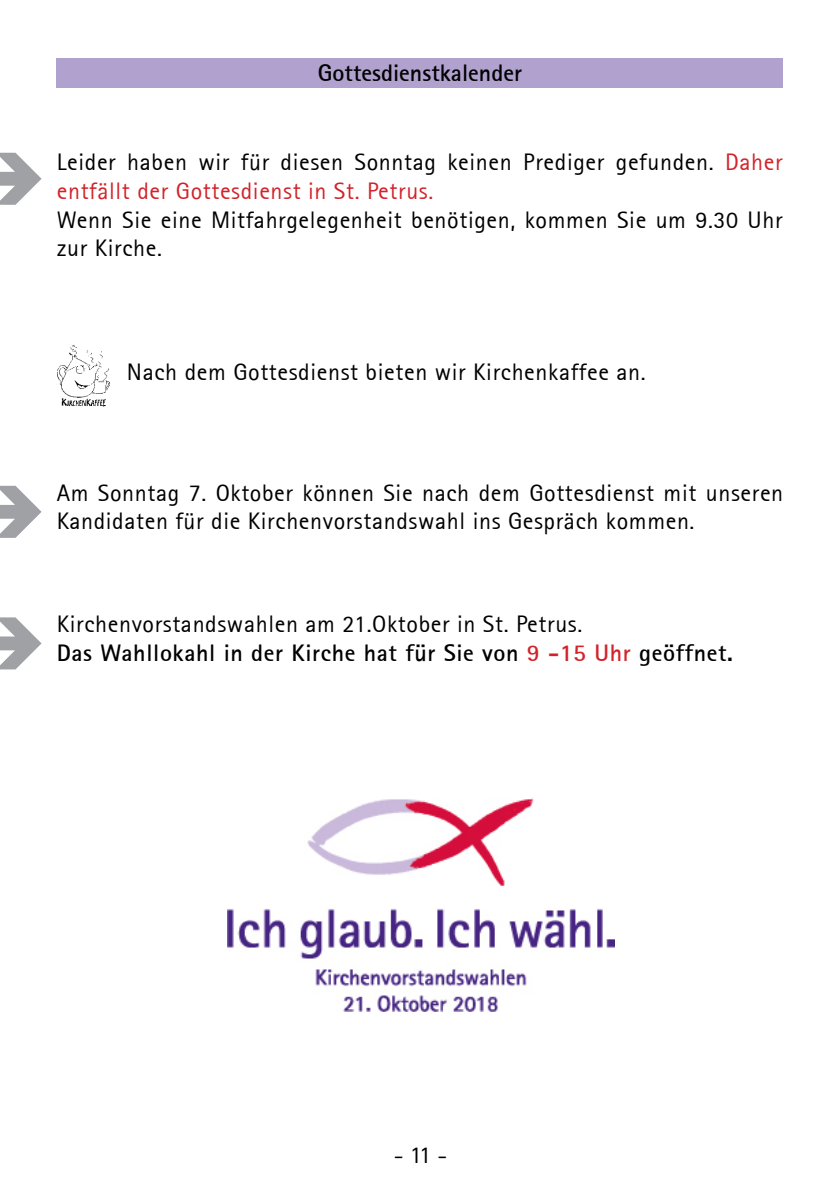
<style>
.page{position:relative;width:840px;height:1191px;background:#fff}
.page>*{position:absolute;margin:0;border:0;box-sizing:border-box;transform-origin:0 0}
.t1{font:24px/28.8px "Rotis Sans Serif 55";letter-spacing:.025em;color:#000}
.t2{font:24px "Rotis Sans Serif Bold 65";letter-spacing:.025em;color:#000}
.t3{font:24px "Rotis Sans Serif Bold 65";color:#000}
.s1{color:#d2232a}
</style>
<div class="page">
<div style="left:57px;top:58px;width:725px;height:29px;background:#b0a1ce"></div>
<img style="left:57px;top:346px;width:53px;height:61px">
<img style="left:227px;top:798px;width:387px;height:213px">
<p class="t3" style="left:318px;top:58px;width:205px">Gottesdienstkalender</p>
<p class="t1" style="left:57px;top:147px;width:726px">Leider haben wir für diesen Sonntag keinen Prediger gefunden. <span class="s1">Daher entfällt der Gottesdienst in St. Petrus.</span></p>
<p class="t1" style="left:57px;top:205px;width:726px">Wenn Sie eine Mitfahrgelegenheit benötigen, kommen Sie um 9.30 Uhr zur Kirche.</p>
<p class="t1" style="left:127px;top:357px;width:520px">Nach dem Gottesdienst bieten wir Kirchenkaffee an.</p>
<p class="t1" style="left:57px;top:478px;width:727px">Am Sonntag 7. Oktober können Sie nach dem Gottesdienst mit unseren<br>Kandidaten für die Kirchenvorstandswahl ins Gespräch kommen.</p>
<p class="t1" style="left:57px;top:609px;width:526px">Kirchenvorstandswahlen am 21.Oktober in St. Petrus.</p>
<p class="t2" style="left:57px;top:637px;width:677px">Das Wahllokahl in der Kirche hat für Sie von <span class="s1">9 -15 Uhr</span> geöffnet.</p>
<p class="t1" style="left:393px;top:1140px;width:55px">- 11 -</p>
</div>
